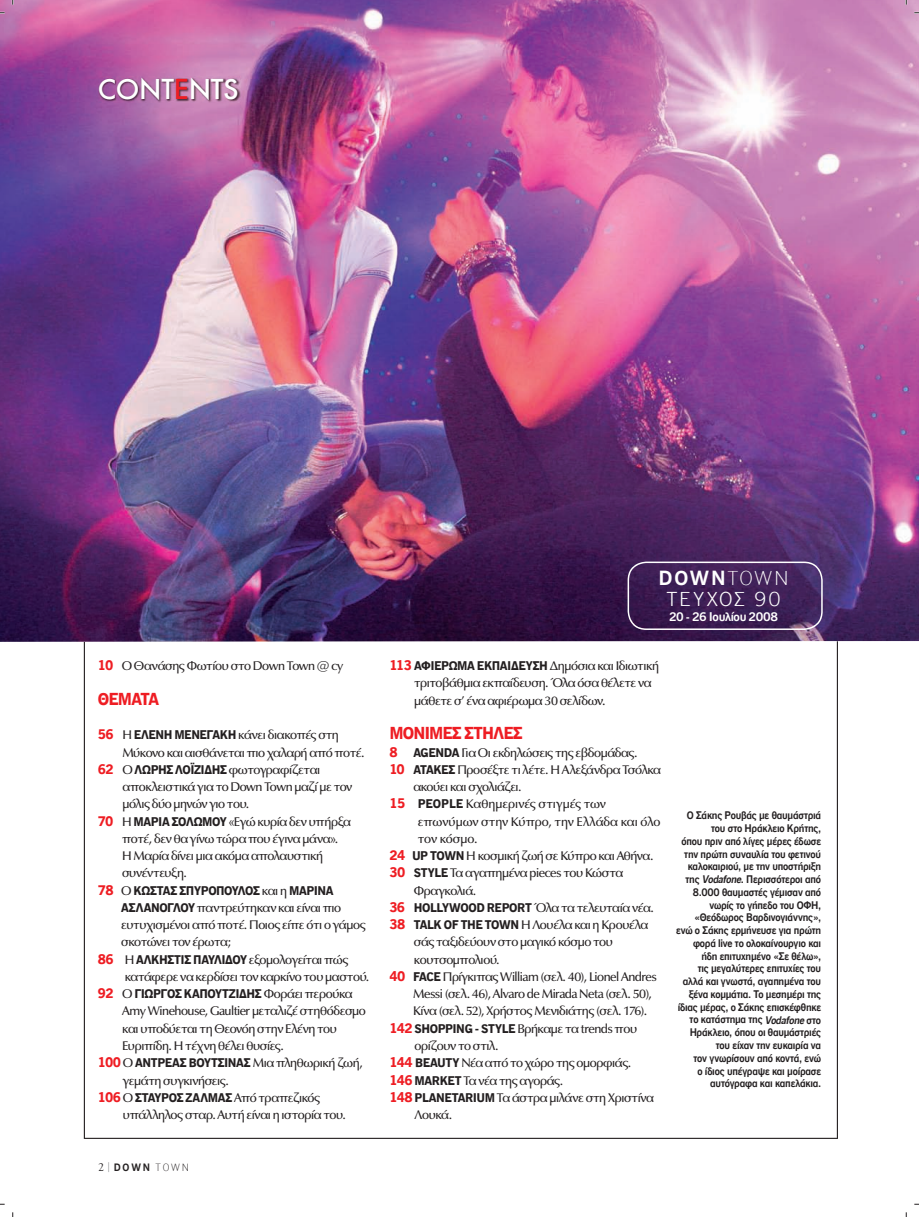
<style>
.page{position:relative;width:919px;height:1217px;background:#fff}
.page>*{position:absolute;margin:0;border:0;box-sizing:border-box;transform-origin:0 0}
.t1{font:500 30px "Futura Greek";letter-spacing:-.01em;color:#fff}
.t2{font:600 19.5px "C Dsans 04";color:#fff;scale:1.05 1}
.t3{font:300 19.5px "C Dsans 01";letter-spacing:.095em;color:#fff;scale:1.05 1}
.t4{font:700 16.5px "C Dsans 05";letter-spacing:-.05em;color:#ee1d23}
.t5{font:12.9px/17.2px "UB Optima";letter-spacing:-.03em;color:#231f20}
.t6{font:12.9px "UB Optima";color:#231f20}
.t7{font:12.9px "UB Optima";letter-spacing:-.005em;color:#231f20}
.t8{font:700 12px "C Dsans 05";letter-spacing:-.035em;color:#231f20}
.t9{font:600 12px "C Dsans 04";letter-spacing:-.03em;color:#fff;scale:1.05 1}
.t10{font:600 10.5px/12.8px "C Dsans 04";letter-spacing:-.02em;color:#231f20;text-align:right}
.t11{font:600 10.2px "C Dsans 04";color:#231f20}
.s1{color:#ee1d23}
.s2{font-family:"C Dsans 05";font-weight:700;font-size:13.5px;color:#ee1d23}
.s3{font-family:"C Dsans 05";font-weight:700;font-size:12px}
.s4{font-size:13.5px;color:#ee1d23}
.s5{font-family:"UB Optima";font-weight:400;font-size:12.9px}
.s6{font-family:"UB Goudies";font-weight:400;font-size:10.5px}
.s7{font-family:"C Dsans 00";font-weight:100;font-style:italic;font-size:12px;color:#808285}
.s8{font-family:"C Dsans 00";font-weight:100}
.s9{font-style:italic}
</style>
<div class="page">
<img style="left:0;top:0;width:918px;height:641px">
<svg style="left:627px;top:561px;width:195px;height:68px;background:#45275c"></svg>
<img style="left:98px;top:77px;width:143px;height:26px">
<h1 class="t1" style="left:98px;top:77px;width:142px">CONT<span class="s1">E</span>NTS</h1>
<p class="t5" style="left:98px;top:657px;width:247px"><span class="s2">10</span> Ο Θανάσης Φωτίου στο Down Town @ cy</p>
<p class="t4" style="left:98px;top:692px;width:63px">ΘΕΜΑΤΑ</p>
<p class="t5" style="left:98px;top:726px;width:243px"><span class="s2">56</span> Η <span class="s3">ΕΛΕΝΗ ΜΕΝΕΓΑΚΗ</span> κάνει διακοπές στη</p>
<p class="t5" style="left:122px;top:743px;width:244px">Μύκονο και αισθάνεται πιο χαλαρή από ποτέ.</p>
<p class="t5" style="left:98px;top:760px;width:224px"><span class="s2">62</span> Ο <span class="s3">ΛΩΡΗΣ ΛΟΪΖΙ∆ΗΣ</span> φωτογραφίζεται</p>
<p class="t5" style="left:122px;top:778px;width:231px">αποκλειστικά για το Down Town μαζί με τον</p>
<p class="t5" style="left:122px;top:795px;width:128px">μόλις δύο μηνών γιο του.</p>
<p class="t5" style="left:98px;top:812px;width:255px"><span class="s2">70</span> Η <span class="s3">ΜΑΡΙΑ ΣΟΛΩΜΟΥ</span> «Εγώ κυρία δεν υπήρξα</p>
<p class="t5" style="left:122px;top:829px;width:218px">ποτέ, δεν θα γίνω τώρα που έγινα μάνα».</p>
<p class="t5" style="left:122px;top:847px;width:203px">Η Μαρία δίνει μια ακόμα απολαυστική</p>
<p class="t5" style="left:122px;top:864px;width:66px">συνέντευξη.</p>
<p class="t8" style="left:98px;top:885px;width:237px"><span class="s4">78</span> <span class="s5">Ο</span> ΚΩΣΤΑΣ ΣΠΥΡΟΠΟΥΛΟΣ <span class="s5">και η</span> ΜΑΡΙΝΑ</p>
<p class="t5" style="left:121px;top:898px;width:221px"><span class="s3">ΑΣΛΑΝΟΓΛΟΥ</span> παντρεύτηκαν και είναι πιο</p>
<p class="t5" style="left:121px;top:916px;width:246px">ευτυχισμένοι από ποτέ. Ποιος είπε ότι ο γάμος</p>
<p class="t5" style="left:121px;top:933px;width:112px">σκοτώνει τον έρωτα;</p>
<p class="t5" style="left:98px;top:950px;width:252px"><span class="s2">86</span> Η <span class="s3">ΑΛΚΗΣΤΙΣ ΠΑΥΛΙ∆ΟΥ</span> εξομολογείται πώς</p>
<p class="t5" style="left:125px;top:967px;width:246px">κατάφερε να κερδίσει τον καρκίνο του μαστού.</p>
<p class="t8" style="left:98px;top:988px;width:256px"><span class="s4">92</span> <span class="s5">Ο</span> ΓΙΩΡΓΟΣ ΚΑΠΟΥΤΖΙ∆ΗΣ <span class="s5">Φοράει περούκα</span></p>
<p class="t5" style="left:122px;top:1002px;width:245px">Αmy Winehouse, Gaultier μεταλιζέ στηθόδεσμο</p>
<p class="t5" style="left:122px;top:1019px;width:216px">και υποδύεται τη Θεονόη στην Ελένη του</p>
<p class="t5" style="left:122px;top:1036px;width:163px">Ευριπίδη. Η τέχνη θέλει θυσίες.</p>
<p class="t5" style="left:98px;top:1054px;width:266px"><span class="s2">100</span> Ο <span class="s3">ΑΝΤΡΕΑΣ ΒΟΥΤΣΙΝΑΣ</span> Μια πληθωρική ζωή,</p>
<p class="t5" style="left:123px;top:1071px;width:107px">γεμάτη συγκινήσεις.</p>
<p class="t5" style="left:98px;top:1088px;width:224px"><span class="s2">106</span> Ο <span class="s3">ΣΤΑΥΡΟΣ ΖΑΛΜΑΣ</span> Από τραπεζικός</p>
<p class="t5" style="left:123px;top:1105px;width:224px">υπάλληλος σταρ. Αυτή είναι η ιστορία του.</p>
<p class="t11" style="left:98px;top:1162px;width:93px"><span class="s6">2</span> <span class="s7">/</span>DOWN <span class="s8">TOWN</span></p>
<h2 class="t2" style="left:658px;top:570px;width:126px">DOWN<span class="s8">TOWN</span></h2>
<h2 class="t3" style="left:666px;top:590px;width:110px">ΤΕΥΧΟΣ 90</h2>
<p class="t9" style="left:669px;top:611px;width:105px">20 - 26 Iουλίου 2008</p>
<p class="t8" style="left:389px;top:661px;width:271px"><span class="s4">113</span> ΑΦΙΕΡΩΜΑ ΕΚΠΑΙ∆ΕΥΣΗ <span class="s5">∆ημόσια και Ιδιωτική</span></p>
<p class="t5" style="left:414px;top:674px;width:239px">τριτοβάθμια εκπαίδευση. Όλα όσα θέλετε να μάθετε σ’ ένα αφιέρωμα 30 σελίδων.</p>
<p class="t4" style="left:389px;top:726px;width:135px">ΜΟΝΙΜΕΣ ΣΤΗΛΕΣ</p>
<p class="t5" style="left:389px;top:743px;width:250px"><span class="s2">8</span> <span class="s3">AGENDA</span> Για Οι εκδηλώσεις της εβδομάδας.</p>
<p class="t5" style="left:389px;top:760px;width:273px"><span class="s2">10</span> <span class="s3">ΑΤΑΚΕΣ</span> Προσέξτε τι λέτε. Η Αλεξάνδρα Τσόλκα</p>
<p class="t5" style="left:413px;top:778px;width:110px">ακούει και σχολιάζει.</p>
<p class="t6" style="left:389px;top:796px;width:218px"><span class="s2">15</span> <span class="s3">PEOPLE</span> Καθημερινές στιγμές των</p>
<p class="t7" style="left:417px;top:813px;width:244px">επωνύμων στην Κύπρο, την Ελλάδα και όλο</p>
<p class="t6" style="left:417px;top:830px;width:61px">τον κόσμο.</p>
<p class="t5" style="left:389px;top:847px;width:266px"><span class="s2">24</span> <span class="s3">UP TOWN</span> Η κοσμική ζωή σε Κύπρο και Αθήνα.</p>
<p class="t5" style="left:389px;top:864px;width:235px"><span class="s2">30</span> <span class="s3">STYLE</span> Τα αγαπημένα pieces του Κώστα</p>
<p class="t5" style="left:414px;top:881px;width:64px">Φραγκολιά.</p>
<p class="t5" style="left:389px;top:898px;width:266px"><span class="s2">36</span> <span class="s3">HOLLYWOOD REPORT</span> Όλα τα τελευταία νέα.</p>
<p class="t5" style="left:389px;top:916px;width:260px"><span class="s2">38</span> <span class="s3">TALK OF THE TOWN</span> Η Λουέλα και η Κρουέλα</p>
<p class="t5" style="left:414px;top:933px;width:201px">σάς ταξιδεύουν στο μαγικό κόσμο του</p>
<p class="t5" style="left:414px;top:950px;width:87px">κουτσομπολιού.</p>
<p class="t5" style="left:389px;top:967px;width:269px"><span class="s2">40</span> <span class="s3">FACE</span> Πρίγκιπας William (σελ. 40), Lionel Andres</p>
<p class="t5" style="left:413px;top:985px;width:240px">Messi (σελ. 46), Alvaro de Mirada Neta (σελ. 50),</p>
<p class="t5" style="left:413px;top:1002px;width:236px">Κίνα (σελ. 52), Χρήστος Μενιδιάτης (σελ. 176).</p>
<p class="t5" style="left:389px;top:1019px;width:249px"><span class="s2">142</span> <span class="s3">SHOPPING - STYLE</span> Βρήκαμε τα trends που</p>
<p class="t5" style="left:414px;top:1036px;width:85px">ορίζουν το στιλ.</p>
<p class="t5" style="left:389px;top:1054px;width:243px"><span class="s2">144</span> <span class="s3">BEAUTY</span> Νέα από το χώρο της ομορφιάς.</p>
<p class="t5" style="left:389px;top:1071px;width:175px"><span class="s2">146</span> <span class="s3">MARKET</span> Τα νέα της αγοράς.</p>
<p class="t5" style="left:389px;top:1088px;width:266px"><span class="s2">148</span> <span class="s3">PLANETARIUM</span> Τα άστρα μιλάνε στη Χριστίνα</p>
<p class="t5" style="left:414px;top:1105px;width:39px">Λουκά.</p>
<p class="t10" style="left:676px;top:810px;width:147px">Ο Σάκης Ρουβάς με θαυμάστριά του στο Ηράκλειο Κρήτης,<br>όπου πριν από λίγες μέρες έδωσε την πρώτη συναυλία του φετινού καλοκαιριού, με την υποστήριξη της <span class="s9">Vodafone</span>. Περισσότεροι από<br>8.000 θαυμαστές γέμισαν από νωρίς το γήπεδο του ΟΦΗ, «Θεόδωρος Βαρδινογιάννης», ενώ ο Σάκης ερμήνευσε για πρώτη φορά live το ολοκαίνουργιο και ήδη επιτυχημένο «Σε θέλω»,<br>τις μεγαλύτερες επιτυχίες του αλλά και γνωστά, αγαπημένα του ξένα κομμάτια. Το μεσημέρι της ίδιας μέρας, ο Σάκης επισκέφθηκε το κατάστημα της <span class="s9">Vodafone</span>στο<br>Ηράκλειο, όπου οι θαυμάστριές του είχαν την ευκαιρία να<br>τον γνωρίσουν από κοντά, ενώ<br>ο ίδιος υπέγραψε και μοίρασε αυτόγραφα και καπελάκια.</p>
</div>
